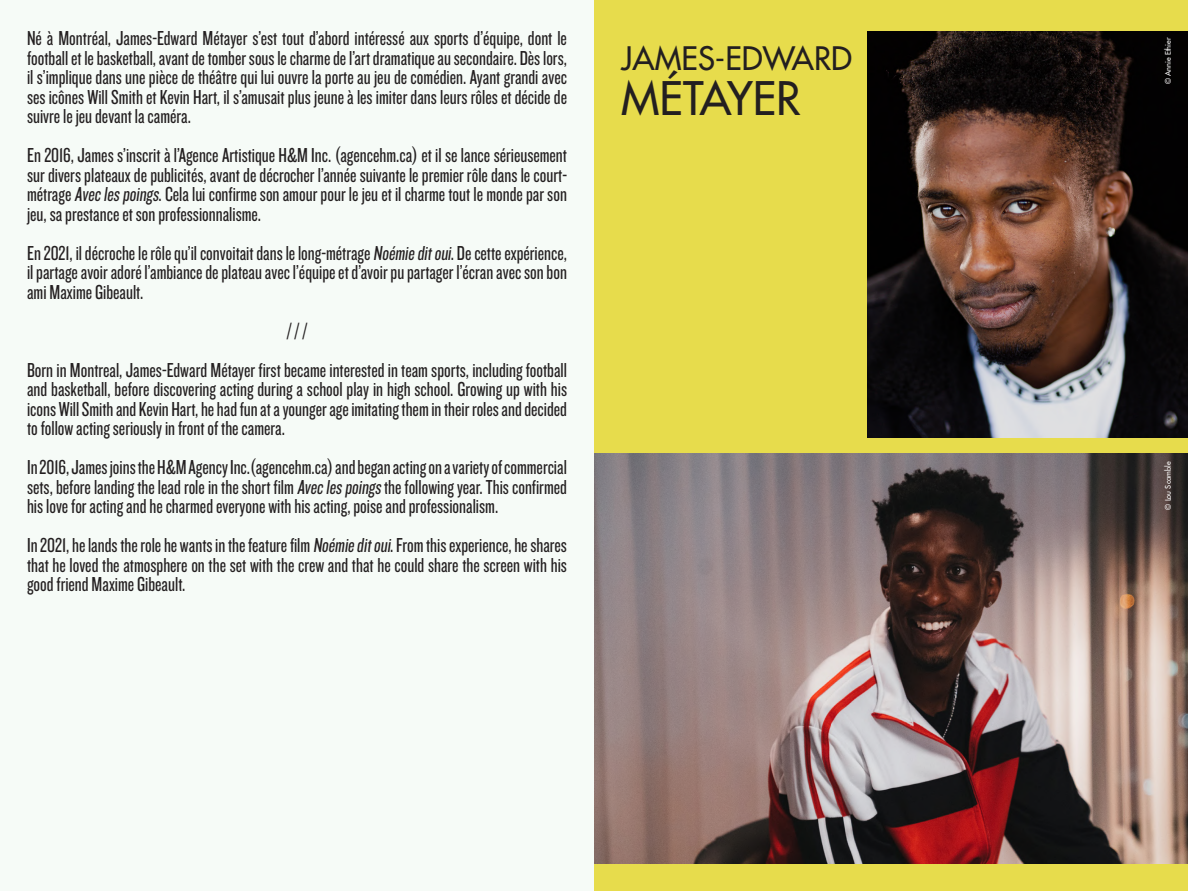
<style>
.page{position:relative;width:1188px;height:891px;background:#fff}
.page>*{position:absolute;margin:0;border:0;box-sizing:border-box;transform-origin:0 0}
.t1{font:45px "Futura";color:#231f20}
.t2{font:31.5px "Futura";color:#231f20}
.t3{font:21px/19.5px "Knockout HTF28 Junior Featherwt";color:#231f20;text-align:justify}
.t4{font:7.5px "Futura";color:#fff}
</style>
<div class="page">
<div style="left:0;top:0;width:594px;height:891px;background:#f6fbf7"></div>
<div style="left:594px;top:0;width:594px;height:891px;background:#e7dc4c"></div>
<img style="left:594px;top:454px;width:594px;height:410px">
<img style="left:867px;top:31px;width:321px;height:406px">
<p class="t3" style="left:27px;top:29px;width:542px">Né à Montréal, James-Edward Métayer s’est tout d’abord intéressé aux sports d’équipe, dont le football et le basketball, avant de tomber sous le charme de l’art dramatique au secondaire. Dès lors, il s’implique dans une pièce de théâtre qui lui ouvre la porte au jeu de comédien. Ayant grandi avec ses icônes Will Smith et Kevin Hart, il s’amusait plus jeune à les imiter dans leurs rôles et décide de suivre le jeu devant la caméra.</p>
<p class="t3" style="left:27px;top:146px;width:542px">En 2016, James s’inscrit à l’Agence Artistique H&amp;M Inc. (agencehm.ca) et il se lance sérieusement sur divers plateaux de publicités, avant de décrocher l’année suivante le premier rôle dans le court&shy;métrage Avec les poings. Cela lui confirme son amour pour le jeu et il charme tout le monde par son jeu, sa prestance et son professionnalisme.</p>
<p class="t3" style="left:27px;top:243px;width:541px">En 2021, il décroche le rôle qu’il convoitait dans le long-métrage Noémie ditoui. De cette expérience, il partage avoir adoré l’ambiance de plateau avec l’équipe et d’avoir pu partager l’écran avec son bon ami Maxime Gibeault.</p>
<p class="t3" style="left:27px;top:312px;width:542px;line-height:39px;text-align:center">/ / /<br>Born in Montreal, James-Edward Métayer first became interested in team sports, including football</p>
<p class="t3" style="left:27px;top:380px;width:542px">and basketball, before discovering acting during a school play in high school. Growing up with his icons Will Smith and Kevin Hart, he had fun at a younger age imitating them in their roles and decided to follow acting seriously in front of the camera.</p>
<p class="t3" style="left:27px;top:458px;width:541px">In 2016, James joins the H&amp;M Agency Inc.(agencehm.ca) and began acting on a variety of commercial sets, before landing the lead role in the short film Avec les poings the following year. This confirmed his love for acting and he charmed everyone with his acting, poise and professionalism.</p>
<p class="t3" style="left:27px;top:536px;width:541px">In 2021, he lands the role he wants in the feature film Noémie ditoui. From this experience, he shares that he loved the atmosphere on the set with the crew and that he could share the screen with his good friend Maxime Gibeault.</p>
<h2 class="t2" style="left:621px;top:39px;width:232px">JAMES-EDWARD</h2>
<h1 class="t1" style="left:621px;top:71px;width:181px">MÉTAYER</h1>
<p class="t4" style="left:1163px;top:84px;width:48px;rotate:-90deg">© Annie Ethier</p>
<p class="t4" style="left:1163px;top:510px;width:49px;rotate:-90deg">© Lou Scamble</p>
</div>
